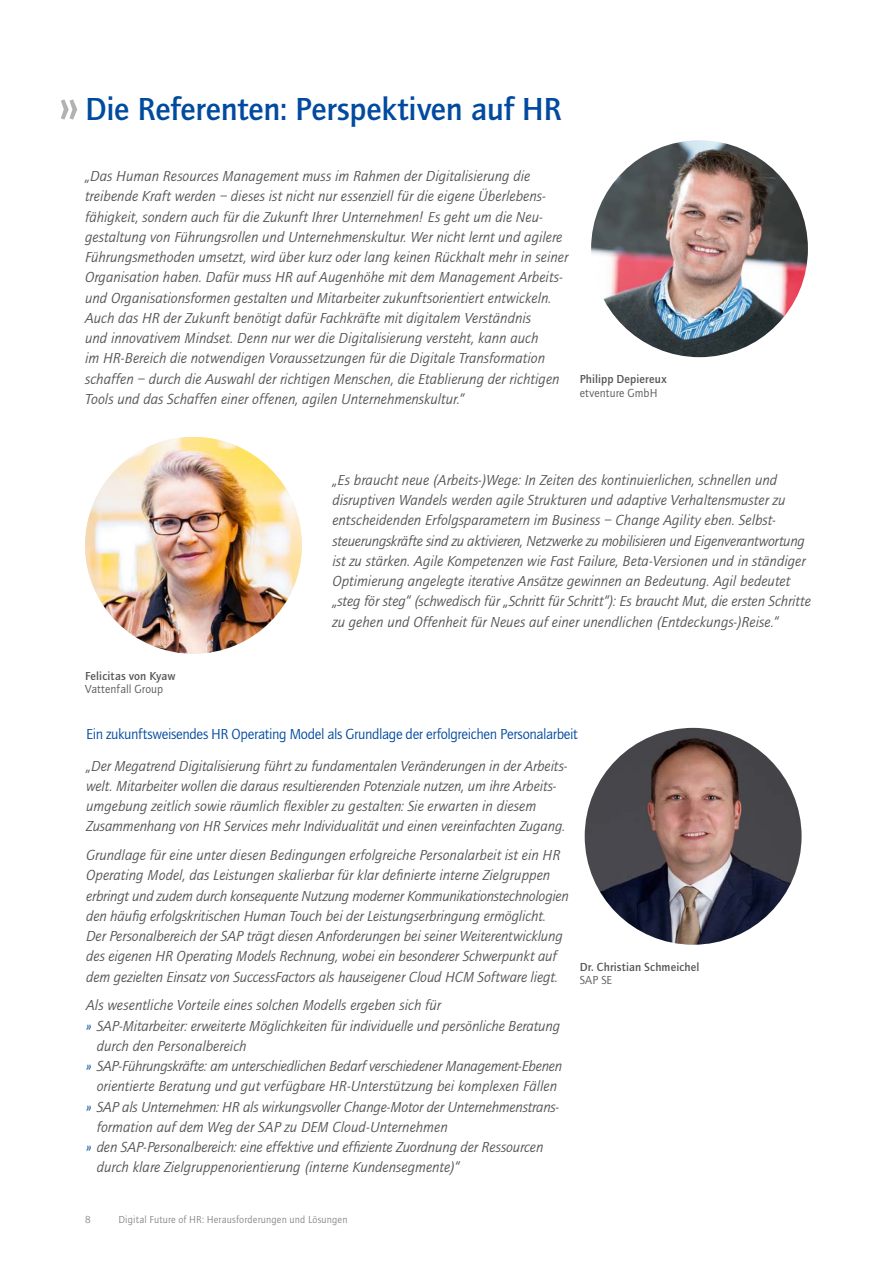
<style>
.page{position:relative;width:893px;height:1263px;background:#fff}
.page>*{position:absolute;margin:0;border:0;box-sizing:border-box;transform-origin:0 0}
.t1{font:500 33px "Quay Sans EF";letter-spacing:-.005em;color:#004a9f}
.t2{font:italic 15px/20.2px "Quay Sans EF";letter-spacing:-.005em;color:#565656}
.t3{font:15px "Quay Sans EF";letter-spacing:-.025em;color:#004a9f}
.t4{font:500 12px "Quay Sans EF";letter-spacing:.01em;color:#565656}
.t5{font:12px "Quay Sans EF";letter-spacing:.01em;color:#565656}
.t6{font:10.5px "Quay Sans EF";letter-spacing:.015em;color:#878786}
.s1{font-size:54px;color:#b1b2b3}
.s2{color:#004a9f}
</style>
<div class="page">
<img style="left:591px;top:140px;width:217px;height:217px;border-radius:108px">
<img style="left:85px;top:437px;width:217px;height:217px;border-radius:108px">
<img style="left:585px;top:728px;width:216px;height:217px;border-radius:108px">
<h1 class="t1" style="left:60px;top:91px;width:503px"><span class="s1">»</span> Die Referenten: Perspektiven auf HR</h1>
<p class="t2" style="left:85px;top:166px;width:485px">„Das Human Resources Management muss im Rahmen der Digitalisierung die treibende Kraft werden – dieses ist nicht nur essenziell für die eigene Überlebens&shy;fähigkeit, sondern auch für die Zukunft Ihrer Unternehmen! Es geht um die Neu&shy;gestaltung von Führungsrollen und Unternehmenskultur. Wer nicht lernt und agilere Führungsmethoden umsetzt, wird über kurz oder lang keinen Rückhalt mehr in seiner Organisation haben. Dafür muss HR auf Augenhöhe mit dem Management Arbeits&shy;und Organisationsformen gestalten und Mitarbeiter zukunftsorientiert entwickeln.<br>Auch das HR der Zukunft benötigt dafür Fachkräfte mit digitalem Verständnis<br>und innovativem Mindset. Denn nur wer die Digitalisierung versteht, kann auch<br>im HR-Bereich die notwendigen Voraussetzungen für die Digitale Transformation schaffen – durch die Auswahl der richtigen Menschen, die Etablierung der richtigen Tools und das Schaffen einer offenen, agilen Unternehmenskultur.“</p>
<p class="t4" style="left:580px;top:372px;width:88px">Philipp Depiereux</p>
<p class="t5" style="left:580px;top:386px;width:79px">etventure GmbH</p>
<p class="t4" style="left:85px;top:669px;width:92px">Felicitas von Kyaw</p>
<p class="t5" style="left:85px;top:683px;width:80px">Vattenfall Group</p>
<p class="t2" style="left:332px;top:470px;width:480px">„Es braucht neue (Arbeits-)Wege: In Zeiten des kontinuierlichen, schnellen und disruptiven Wandels werden agile Strukturen und adaptive Verhaltensmuster zu entscheidenden Erfolgsparametern im Business – Change Agility eben. Selbst&shy;steuerungskräfte sind zu aktivieren, Netzwerke zu mobilisieren und Eigenverantwortung ist zu stärken. Agile Kompetenzen wie Fast Failure, Beta-Versionen und in ständiger Optimierung angelegte iterative Ansätze gewinnen an Bedeutung. Agil bedeutet „steg för steg“ (schwedisch für „Schritt für Schritt“): Es braucht Mut, die ersten Schritte zu gehen und Offenheit für Neues auf einer unendlichen (Entdeckungs-)Reise.“</p>
<p class="t3" style="left:86px;top:726px;width:493px">Ein zukunftsweisendes HR Operating Model als Grundlage der erfolgreichen Personalarbeit</p>
<p class="t2" style="left:86px;top:756px;width:483px">„Der Megatrend Digitalisierung führt zu fundamentalen Veränderungen in der Arbeits&shy;welt. Mitarbeiter wollen die daraus resultierenden Potenziale nutzen, um ihre Arbeits&shy;umgebung zeitlich sowie räumlich flexibler zu gestalten: Sie erwarten in diesem Zusammenhang von HR Services mehr Individualität und einen vereinfachten Zugang.</p>
<p class="t2" style="left:86px;top:845px;width:484px">Grundlage für eine unter diesen Bedingungen erfolgreiche Personalarbeit ist ein HR Operating Model, das Leistungen skalierbar für klar definierte interne Zielgruppen erbringt und zudem durch konsequente Nutzung moderner Kommunikationstechnologien den häufig erfolgskritischen Human Touch bei der Leistungserbringung ermöglicht.<br>Der Personalbereich der SAP trägt diesen Anforderungen bei seiner Weiterentwicklung des eigenen HR Operating Models Rechnung, wobei ein besonderer Schwerpunkt auf dem gezielten Einsatz von SuccessFactors als hauseigener Cloud HCM Software liegt.</p>
<p class="t2" style="left:86px;top:995px;width:357px">Als wesentliche Vorteile eines solchen Modells ergeben sich für</p>
<p class="t2" style="left:86px;top:1016px;width:475px"><span class="s2">»</span> SAP-Mitarbeiter: erweiterte Möglichkeiten für individuelle und persönliche Beratung</p>
<p class="t2" style="left:97px;top:1036px;width:151px">durch den Personalbereich</p>
<p class="t2" style="left:86px;top:1056px;width:478px"><span class="s2">»</span> SAP-Führungskräfte: am unterschiedlichen Bedarf verschiedener Management-Ebenen</p>
<p class="t2" style="left:97px;top:1076px;width:462px">orientierte Beratung und gut verfügbare HR-Unterstützung bei komplexen Fällen</p>
<p class="t2" style="left:86px;top:1097px;width:475px"><span class="s2">»</span> SAP als Unternehmen: HR als wirkungsvoller Change-Motor der Unternehmenstrans-</p>
<p class="t2" style="left:97px;top:1117px;width:353px">formation auf dem Weg der SAP zu DEM Cloud-Unternehmen</p>
<p class="t2" style="left:86px;top:1137px;width:459px"><span class="s2">»</span> den SAP-Personalbereich: eine effektive und effiziente Zuordnung der Ressourcen</p>
<p class="t2" style="left:97px;top:1157px;width:364px">durch klare Zielgruppenorientierung (interne Kundensegmente)“</p>
<p class="t4" style="left:580px;top:960px;width:121px">Dr. Christian Schmeichel</p>
<p class="t5" style="left:580px;top:974px;width:34px">SAP SE</p>
<p class="t6" style="left:85px;top:1213px;width:7px">8</p>
<p class="t6" style="left:118px;top:1213px;width:231px">Digital Future of HR: Herausforderungen und Lösungen</p>
</div>
